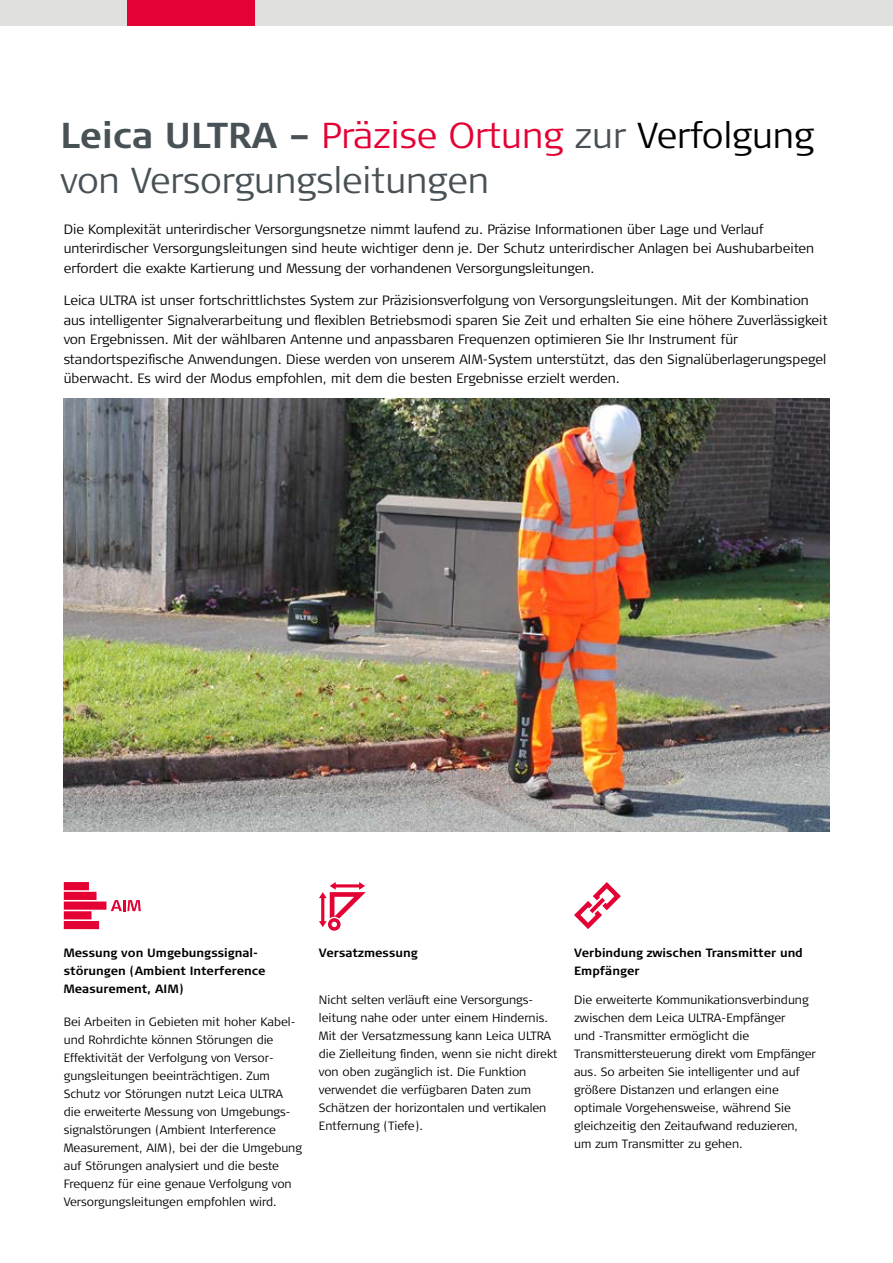
<style>
.page{position:relative;width:893px;height:1263px;background:#fff}
.page>*{position:absolute;margin:0;border:0;box-sizing:border-box;transform-origin:0 0}
.t1{font:300 36px/45px "Signa Column";color:#485156}
.t2{font:300 13.5px/19.5px "Signa Column";color:#000}
.t3{font:300 12px/18px "Signa Column";color:#000}
.t4{font:700 12px/18px "Signa Column";color:#000}
.s1{font-weight:700}
.s2{color:#e40134}
.s3{color:#000}
</style>
<div class="page">
<div style="left:0;top:0;width:893px;height:26px;background:#e0e0df"></div>
<div style="left:128px;top:0;width:127px;height:26px;background:#e40134"></div>
<img style="left:64px;top:399px;width:765px;height:433px">
<svg style="left:111px;top:900px;width:30px;height:11px"></svg>
<div style="left:64px;top:882px;width:25px;height:8px;background:#e40134"></div>
<div style="left:64px;top:911px;width:27px;height:8px;background:#e40134"></div>
<div style="left:64px;top:892px;width:33px;height:8px;background:#e40134"></div>
<div style="left:64px;top:921px;width:35px;height:8px;background:#e40134"></div>
<div style="left:64px;top:901px;width:42px;height:9px;background:#e40134"></div>
<svg style="left:574px;top:882px;width:47px;height:47px"></svg>
<div style="left:328px;top:918px;width:13px;height:13px;border:4px solid #e40134;border-radius:50%"></div>
<svg style="left:319px;top:882px;width:47px;height:46px"></svg>
<h1 class="t1" style="left:60px;top:114px;width:755px"><span class="s1">Leica ULTRA –</span> <span class="s2">Präzise Ortung</span> zur <span class="s3">Verfolgung </span>von Versorgungsleitungen</h1>
<p class="t2" style="left:64px;top:220px;width:752px">Die Komplexität unterirdischer Versorgungsnetze nimmt laufend zu. Präzise Informationen über Lage und Verlauf unterirdischer Versorgungsleitungen sind heute wichtiger denn je. Der Schutz unterirdischer Anlagen bei Aushubarbeiten erfordert die exakte Kartierung und Messung der vorhandenen Versorgungsleitungen.</p>
<p class="t2" style="left:64px;top:291px;width:766px">Leica ULTRA ist unser fortschrittlichstes System zur Präzisionsverfolgung von Versorgungsleitungen. Mit der Kombination aus intelligenter Signalverarbeitung und flexiblen Betriebsmodi sparen Sie Zeit und erhalten Sie eine höhere Zuverlässigkeit von Ergebnissen. Mit der wählbaren Antenne und anpassbaren Frequenzen optimieren Sie Ihr Instrument für standortspezifische Anwendungen. Diese werden von unserem AIM-System unterstützt, das den Signalüberlagerungspegel überwacht. Es wird der Modus empfohlen, mit dem die besten Ergebnisse erzielt werden.</p>
<p class="t4" style="left:64px;top:944px;width:203px">Messung von Umgebungssignal&shy;störungen (Ambient Interference<br>Measurement, AIM)</p>
<p class="t3" style="left:64px;top:1013px;width:240px">Bei Arbeiten in Gebieten mit hoher Kabel&shy;und Rohrdichte können Störungen die Effektivität der Verfolgung von Versor&shy;gungsleitungen beeinträchtigen. Zum Schutz vor Störungen nutzt Leica ULTRA die erweiterte Messung von Umgebungs&shy;signalstörungen (Ambient Interference Measurement, AIM), bei der die Umgebung auf Störungen analysiert und die beste Frequenz für eine genaue Verfolgung von Versorgungsleitungen empfohlen wird.</p>
<p class="t4" style="left:319px;top:944px;width:100px">Versatzmessung</p>
<p class="t3" style="left:319px;top:991px;width:240px">Nicht selten verläuft eine Versorgungs&shy;leitung nahe oder unter einem Hindernis.<br>Mit der Versatzmessung kann Leica ULTRA die Zielleitung finden, wenn sie nicht direkt von oben zugänglich ist. Die Funktion verwendet die verfügbaren Daten zum Schätzen der horizontalen und vertikalen Entfernung (Tiefe).</p>
<p class="t4" style="left:574px;top:944px;width:230px">Verbindung zwischen Transmitter und<br>Empfänger</p>
<p class="t3" style="left:574px;top:991px;width:243px">Die erweiterte Kommunikationsverbindung zwischen dem Leica ULTRA-Empfänger<br>und -Transmitter ermöglicht die Transmittersteuerung direkt vom Empfänger aus. So arbeiten Sie intelligenter und auf größere Distanzen und erlangen eine optimale Vorgehensweise, während Sie gleichzeitig den Zeitaufwand reduzieren, um zum Transmitter zu gehen.</p>
</div>
